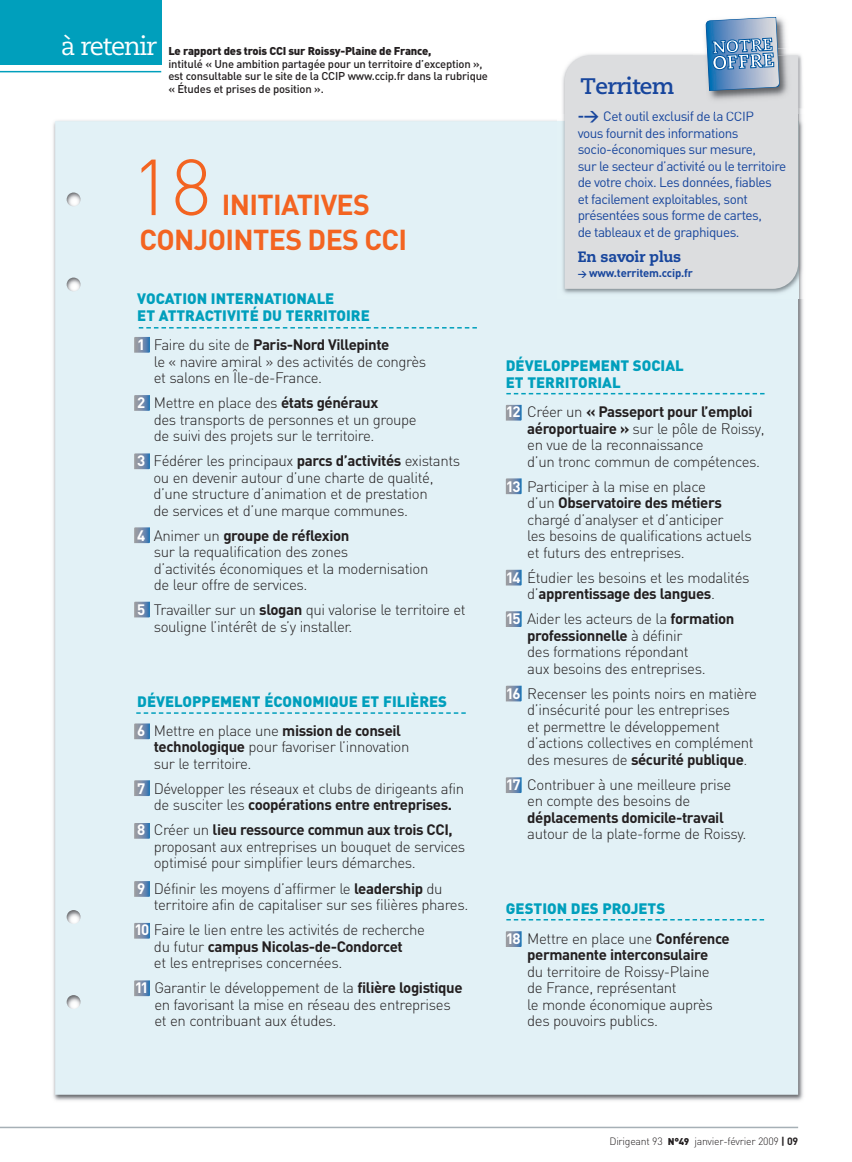
<style>
.page{position:relative;width:852px;height:1162px;background:#fff}
.page>*{position:absolute;margin:0;border:0;box-sizing:border-box;transform-origin:0 0}
.t1{font:300 78px "DIN";color:#f36421}
.t2{font:700 28.5px/34.5px "DIN";letter-spacing:-.025em;color:#f36421}
.t3{font:25.5px "Caecilia LT Std";letter-spacing:-.055em;color:#fff}
.t4{font:700 22.5px "Caecilia LT Std";letter-spacing:-.025em;color:#18469d}
.t5{font:300 15px/16.5px "DIN";letter-spacing:-.025em;color:#231f20}
.t6{font:900 15px/16.5px "DIN";color:#009fbc}
.t7{font:700 15px "DIN";letter-spacing:-.03em;color:#231f20}
.t8{font:800 15px "Caecilia LT Std";letter-spacing:-.02em;color:#18469d}
.t9{font:13.5px/16.5px "DIN";letter-spacing:-.035em;color:#18469d}
.t10{font:500 11.25px/12.8px "DIN";letter-spacing:-.015em;color:#231f20}
.t11{font:900 11.25px "DIN";letter-spacing:-.015em;color:#231f20}
.t12{font:700 11.25px "DIN";letter-spacing:-.015em;color:#18469d}
.t13{font:300 10.5px "DIN";letter-spacing:-.025em;color:#231f20}
.s1{font-weight:700;color:#fff}
.s2{font-weight:700}
.s3{font-weight:300;color:#231f20}
.s4{font-weight:700;color:#231f20}
.s5{font-weight:700;font-size:15px}
.s6{font-size:9px}
.s7{font-weight:900;font-size:9.75px}
</style>
<div class="page">
<div style="left:55px;top:121px;width:743px;height:974px;background:#e2f1f6"></div>
<img style="left:557px;top:54px;width:246px;height:245px">
<div style="left:564px;top:56px;width:234px;height:233px;background:#dcdddf"></div>
<hr style="left:0;top:1127px;width:798px;height:1px;background:#a6b0b6">
<div style="left:0;top:0;width:161px;height:65px;background:#009fbc"></div>
<hr style="left:0;top:71px;width:161px;height:1px;background:#009fbc">
<img style="left:779px;top:18px;width:8px;height:30px">
<img style="left:692px;top:48px;width:111px;height:61px">
<img style="left:693px;top:56px;width:105px;height:58px">
<svg style="left:705px;top:17px;width:74px;height:74px"></svg>
<svg style="left:136px;top:712px;width:329px;height:2px"></svg>
<svg style="left:139px;top:327px;width:338px;height:2px"></svg>
<svg style="left:134px;top:337px;width:16px;height:16px"></svg>
<svg style="left:134px;top:395px;width:16px;height:16px"></svg>
<svg style="left:134px;top:453px;width:16px;height:16px"></svg>
<svg style="left:134px;top:527px;width:16px;height:16px"></svg>
<svg style="left:134px;top:602px;width:16px;height:15px"></svg>
<svg style="left:134px;top:723px;width:16px;height:16px"></svg>
<svg style="left:134px;top:780px;width:16px;height:16px"></svg>
<svg style="left:134px;top:823px;width:16px;height:16px"></svg>
<svg style="left:134px;top:881px;width:16px;height:16px"></svg>
<svg style="left:134px;top:923px;width:16px;height:16px"></svg>
<svg style="left:134px;top:980px;width:16px;height:16px"></svg>
<svg style="left:505px;top:931px;width:16px;height:16px"></svg>
<svg style="left:505px;top:405px;width:16px;height:16px"></svg>
<svg style="left:506px;top:393px;width:258px;height:1px"></svg>
<svg style="left:506px;top:919px;width:257px;height:1px"></svg>
<svg style="left:505px;top:777px;width:16px;height:16px"></svg>
<svg style="left:505px;top:686px;width:16px;height:15px"></svg>
<svg style="left:505px;top:570px;width:16px;height:15px"></svg>
<svg style="left:505px;top:611px;width:16px;height:16px"></svg>
<svg style="left:505px;top:478px;width:16px;height:16px"></svg>
<h3 class="t3" style="left:61px;top:36px;width:98px">à retenir</h3>
<p class="t11" style="left:168px;top:47px;width:264px">Le rapport des trois CCI sur Roissy-Plaine de France,</p>
<p class="t10" style="left:168px;top:59px;width:321px">intitulé « Une ambition partagée pour un territoire d’exception », est consultable sur le site de la CCIP www.ccip.fr dans la rubrique « Études et prises de position ».</p>
<h1 class="t1" style="left:131px;top:160px;width:82px">18</h1>
<h2 class="t2" style="left:139px;top:190px;width:269px;text-indent:82px">INITIATIVES<br>CONJOINTES DES CCI</h2>
<p class="t6" style="left:137px;top:292px;width:234px">VOCATION INTERNATIONALE<br>ET ATTRACTIVITÉ DU TERRITOIRE</p>
<p class="t5" style="left:154px;top:338px;width:274px;text-indent:-16px"><span class="s1">1</span> Faire du site de <span class="s2">Paris-Nord Villepinte<br></span>le « navire amiral » des activités de congrès et salons en Île-de-France.</p>
<p class="t5" style="left:154px;top:396px;width:264px;text-indent:-16px"><span class="s1">2</span> Mettre en place des <span class="s2">états généraux<br></span>des transports de personnes et un groupe de suivi des projets sur le territoire.</p>
<p class="t5" style="left:153px;top:454px;width:308px;text-indent:-16px"><span class="s1">3</span> Fédérer les principaux <span class="s2">parcs d’activités</span> existants ou en devenir autour d’une charte de qualité, d’une structure d’animation et de prestation<br>de services et d’une marque communes.</p>
<p class="t5" style="left:154px;top:529px;width:276px;text-indent:-16px"><span class="s1">4</span> Animer un <span class="s2">groupe de réflexion<br></span>sur la requalification des zones<br>d’activités économiques et la modernisation de leur offre de services.</p>
<p class="t5" style="left:154px;top:603px;width:313px;text-indent:-16px"><span class="s1">5</span> Travailler sur un <span class="s2">slogan</span> qui valorise le territoire et souligne l’intérêt de s’y installer.</p>
<p class="t6" style="left:137px;top:688px;width:311px;line-height:29.2px">DÉVELOPPEMENT ÉCONOMIQUE ET FILIÈRES<br><span class="s1">6</span> <span class="s3">Mettre en place une</span> <span class="s4">mission de conseil</span></p>
<p class="t5" style="left:154px;top:741px;width:257px"><span class="s2">technologique</span> pour favoriser l’innovation sur le territoire.</p>
<p class="t5" style="left:137px;top:782px;width:328px;text-align:center"><span class="s1">7</span> Développer les réseaux et clubs de dirigeants afin de susciter les <span class="s2">coopérations entre entreprises.</span></p>
<p class="t5" style="left:154px;top:824px;width:313px;text-indent:-16px"><span class="s1">8</span> Créer un <span class="s2">lieu ressource commun aux trois CCI, </span>proposant aux entreprises un bouquet de services optimisé pour simplifier leurs démarches.</p>
<p class="t5" style="left:154px;top:882px;width:316px;text-indent:-16px"><span class="s1">9</span> Définir les moyens d’affirmer le <span class="s2">leadership</span> du territoire afin de capitaliser sur ses filières phares.</p>
<p class="t5" style="left:154px;top:923px;width:272px;text-indent:-19px"><span class="s1">10</span> Faire le lien entre les activités de recherche du futur <span class="s2">campus Nicolas-de-Condorcet<br></span>et les entreprises concernées.</p>
<p class="t5" style="left:154px;top:981px;width:310px;text-indent:-20px"><span class="s1">11</span> Garantir le développement de la <span class="s2">filière logistique </span>en favorisant la mise en réseau des entreprises et en contribuant aux études.</p>
<h3 class="t4" style="left:580px;top:77px;width:95px">Territem</h3>
<p class="t9" style="left:577px;top:110px;width:210px"><span class="s5">-&gt;</span> Cet outil exclusif de la CCIP<br>vous fournit des informations socio-économiques sur mesure,<br>sur le secteur d’activité ou le territoire de votre choix. Les données, fiables et facilement exploitables, sont présentées sous forme de cartes,<br>de tableaux et de graphiques.</p>
<p class="t8" style="left:577px;top:248px;width:105px">En savoir plus</p>
<p class="t12" style="left:577px;top:269px;width:117px"><span class="s6">&gt;</span> www.territem.ccip.fr</p>
<p class="t6" style="left:505px;top:359px;width:179px">DÉVELOPPEMENT SOCIAL<br>ET TERRITORIAL</p>
<p class="t5" style="left:527px;top:405px;width:239px;text-indent:-21px"><span class="s1">12</span> Créer un <span class="s2">« Passeport pour l’emploi aéroportuaire »</span> sur le pôle de Roissy, en vue de la reconnaissance<br>d’un tronc commun de compétences.</p>
<p class="t5" style="left:527px;top:480px;width:226px;text-indent:-21px"><span class="s1">13</span> Participer à la mise en place<br>d’un <span class="s2">Observatoire des métiers </span>chargé d’analyser et d’anticiper<br>les besoins de qualifications actuels et futurs des entreprises.</p>
<p class="t5" style="left:527px;top:571px;width:224px;text-indent:-21px"><span class="s1">14</span> Étudier les besoins et les modalités d’<span class="s2">apprentissage des langues</span>.</p>
<p class="t5" style="left:527px;top:612px;width:209px;text-indent:-21px"><span class="s1">15</span> Aider les acteurs de la <span class="s2">formation professionnelle</span> à définir<br>des formations répondant<br>aux besoins des entreprises.</p>
<p class="t5" style="left:527px;top:687px;width:231px;text-indent:-21px"><span class="s1">16</span> Recenser les points noirs en matière d’insécurité pour les entreprises<br>et permettre le développement d’actions collectives en complément des mesures de <span class="s2">sécurité publique</span>.</p>
<p class="t5" style="left:527px;top:778px;width:205px;text-indent:-21px"><span class="s1">17</span> Contribuer à une meilleure prise en compte des besoins de</p>
<p class="t7" style="left:527px;top:812px;width:198px">déplacements domicile-travail</p>
<p class="t5" style="left:527px;top:827px;width:220px">autour de la plate-forme de Roissy.</p>
<p class="t6" style="left:505px;top:896px;width:225px;line-height:29.2px">GESTION DES PROJETS<br><span class="s1">18</span> <span class="s3">Mettre en place une</span> <span class="s4">Conférence</span></p>
<p class="t7" style="left:527px;top:949px;width:182px">permanente interconsulaire</p>
<p class="t5" style="left:527px;top:965px;width:187px">du territoire de Roissy-Plaine de France, représentant<br>le monde économique auprès des pouvoirs publics.</p>
<p class="t13" style="left:609px;top:1137px;width:190px">Dirigeant 93 <span class="s7">N°49</span> janvier-février 2009 <span class="s2">| 09</span></p>
</div>
